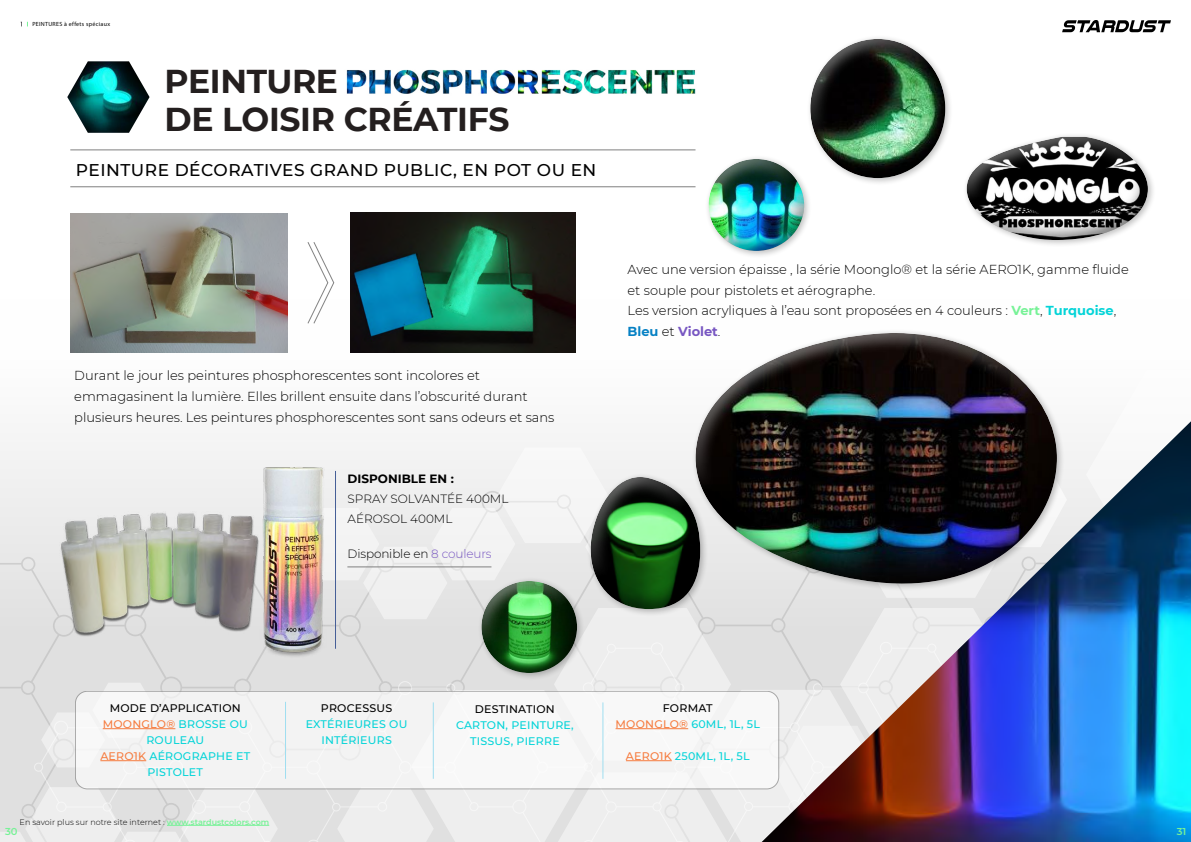
<style>
.page{position:relative;width:1191px;height:842px;background:#fff}
.page>*{position:absolute;margin:0;border:0;box-sizing:border-box;transform-origin:0 0}
.t1{font:700 33px/38px "Montserrat";letter-spacing:-.01em;color:#241f1f}
.t2{font:500 17px "Montserrat";letter-spacing:.03em;color:#000}
.t3{font:300 13px/21px "Montserrat";color:#000}
.t4{font:300 12px/20.2px "Montserrat";color:#000}
.t5{font:700 12px "Montserrat";color:#000}
.t6{font:500 11px/16px "Montserrat";letter-spacing:.02em;color:#04d4d8;text-align:center}
.t7{font:500 11px "Montserrat";letter-spacing:.02em;color:#000}
.t8{font:600 10px "Montserrat";color:#77f297}
.t9{font:300 8px "Montserrat";color:#000}
.t10{font:6px "Myriad Pro";letter-spacing:.05em;color:#000}
.s1{color:#7857c2}
.s2{font-weight:700;color:#77f297}
.s3{font-weight:700;color:#04d4d8}
.s4{font-weight:700;color:#0681c4}
.s5{font-weight:700;color:#7857c2}
.s6{color:#000}
.s7{color:#f67c3f}
.s8{font-weight:600;color:#77f297}
</style>
<div class="page">
<svg style="left:0;top:442px;width:295px;height:345px;fill:#eee"></svg>
<svg style="left:0;top:787px;width:34px;height:55px"></svg>
<svg style="left:34px;top:642px;width:261px;height:200px;fill:#e0e0e0"></svg>
<svg style="left:295px;top:442px;width:466px;height:400px"></svg>
<img style="left:67px;top:61px;width:82px;height:72px">
<hr style="left:70px;top:150px;width:625px;height:1px;background:#808080">
<hr style="left:70px;top:187px;width:625px;height:1px;background:#808080">
<svg style="left:1062px;top:20px;width:109px;height:12px"></svg>
<hr style="left:167px;top:825px;width:102px;height:1px;background:#77f297">
<div style="left:75px;top:691px;width:703px;height:98px;background:#f4f4f4;border-radius:12px"></div>
<div style="left:75px;top:691px;width:704px;height:98px;border:1px solid #7d7d7d;border-radius:12px"></div>
<hr style="left:103px;top:728px;width:72px;height:1px;background:#f67c3f">
<hr style="left:100px;top:760px;width:46px;height:1px;background:#f67c3f">
<hr style="left:615px;top:728px;width:73px;height:1px;background:#f67c3f">
<hr style="left:626px;top:760px;width:46px;height:1px;background:#f67c3f">
<hr style="left:285px;top:702px;width:1px;height:77px;background:#9fdef0">
<hr style="left:433px;top:702px;width:1px;height:77px;background:#9fdef0">
<hr style="left:603px;top:702px;width:1px;height:77px;background:#9fdef0">
<hr style="left:335px;top:471px;width:1px;height:178px;background:#455e97">
<img style="left:259px;top:463px;width:67px;height:199px">
<img style="left:56px;top:484px;width:204px;height:168px">
<img style="left:70px;top:213px;width:218px;height:139px">
<img style="left:350px;top:213px;width:225px;height:140px">
<svg style="left:308px;top:242px;width:26px;height:82px"></svg>
<div style="left:962px;top:133px;width:194px;height:115px;background:#000;opacity:.25"></div>
<div style="left:965px;top:135px;width:183px;height:72px;background:#fff;opacity:.75"></div>
<div style="left:965px;top:162px;width:183px;height:79px;background:#000;opacity:.75"></div>
<div style="left:691px;top:329px;width:374px;height:263px;background:#000;opacity:.25"></div>
<div style="left:693px;top:331px;width:357px;height:169px;background:#fff;opacity:.75"></div>
<div style="left:694px;top:394px;width:363px;height:190px;background:#000;opacity:.75"></div>
<div style="left:806px;top:35px;width:147px;height:151px;background:#000;opacity:.25"></div>
<div style="left:809px;top:37px;width:136px;height:110px;background:#fff;opacity:.75"></div>
<div style="left:809px;top:62px;width:137px;height:117px;background:#000;opacity:.75"></div>
<div style="left:586px;top:473px;width:122px;height:144px;background:#000;opacity:.25"></div>
<div style="left:589px;top:476px;width:111px;height:109px;background:#fff;opacity:.75"></div>
<div style="left:589px;top:497px;width:111px;height:113px;background:#000;opacity:.75"></div>
<div style="left:704px;top:155px;width:108px;height:104px;background:#000;opacity:.25"></div>
<div style="left:707px;top:158px;width:97px;height:71px;background:#fff;opacity:.75"></div>
<div style="left:707px;top:173px;width:97px;height:79px;background:#000;opacity:.75"></div>
<div style="left:477px;top:577px;width:108px;height:104px;background:#000;opacity:.25"></div>
<div style="left:480px;top:580px;width:97px;height:71px;background:#fff;opacity:.75"></div>
<div style="left:480px;top:595px;width:97px;height:79px;background:#000;opacity:.75"></div>
<hr style="left:347px;top:567px;width:144px;height:1px;background:#808080">
<img style="left:346px;top:69px;width:350px;height:25px">
<img style="left:761px;top:421px;width:430px;height:421px">
<p class="t10" style="left:32px;top:21px;width:79px">PEINTURES à effets spéciaux</p>
<h1 class="t1" style="left:164px;top:61px;width:346px">PEINTURE<br>DE LOISIR CRÉATIFS</h1>
<h2 class="t2" style="left:76px;top:158px;width:522px">PEINTURE DÉCORATIVES GRAND PUBLIC, EN POT OU EN</h2>
<p class="t3" style="left:74px;top:364px;width:481px">Durant le jour les peintures phosphorescentes sont incolores et emmagasinent la lumière. Elles brillent ensuite dans l’obscurité durant plusieurs heures. Les peintures phosphorescentes sont sans odeurs et sans</p>
<p class="t5" style="left:348px;top:470px;width:108px">DISPONIBLE EN :</p>
<p class="t4" style="left:348px;top:488px;width:162px">SPRAY SOLVANTÉE 400ML<br>AÉROSOL 400ML</p>
<p class="t4" style="left:348px;top:543px;width:145px">Disponible en <span class="s1">8 couleurs</span></p>
<p class="t3" style="left:627px;top:259px;width:503px">Avec une version épaisse , la série Moonglo® et la série AERO1K, gamme fluide et souple pour pistolets et aérographe.</p>
<p class="t3" style="left:627px;top:299px;width:490px">Les version acryliques à l’eau sont proposées en 4 couleurs : <span class="s2">Vert</span>, <span class="s3">Turquoise</span>,<br><span class="s4">Bleu</span> et <span class="s5">Violet</span>.</p>
<p class="t6" style="left:100px;top:699px;width:151px"><span class="s6">MODE D’APPLICATION<br></span><span class="s7">MOONGLO®</span> BROSSE OU<br>ROULEAU<br><span class="s7">AERO1K</span> AÉROGRAPHE ET<br>PISTOLET</p>
<p class="t6" style="left:615px;top:699px;width:146px"><span class="s6">FORMAT<br></span><span class="s7">MOONGLO®</span> 60ML, 1L, 5L</p>
<p class="t7" style="left:321px;top:700px;width:73px">PROCESSUS</p>
<p class="t6" style="left:306px;top:715px;width:103px">EXTÉRIEURES OU<br>INTÉRIEURS</p>
<p class="t7" style="left:475px;top:701px;width:81px">DESTINATION</p>
<p class="t6" style="left:456px;top:716px;width:119px">CARTON, PEINTURE,<br>TISSUS, PIERRE</p>
<p class="t6" style="left:626px;top:747px;width:125px"><span class="s7">AERO1K</span> 250ML, 1L, 5L</p>
<p class="t9" style="left:20px;top:816px;width:251px">En savoir plus sur notre site internet : <span class="s8">www.stardustcolors.com</span></p>
<p class="t8" style="left:5px;top:824px;width:14px">30</p>
<p class="t8" style="left:1176px;top:824px;width:11px">31</p>
</div>
